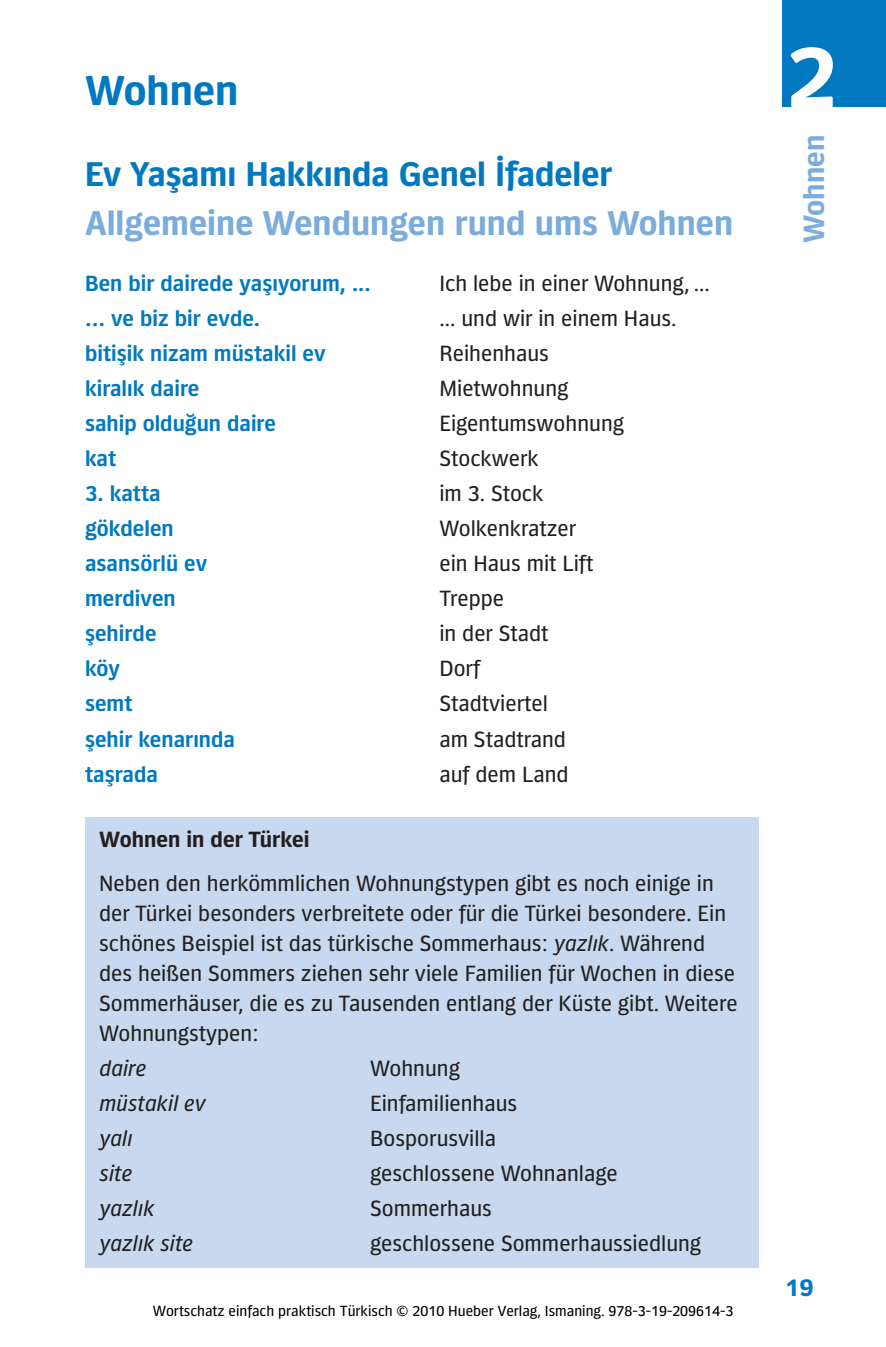
<style>
.page{position:relative;width:886px;height:1347px;background:#fff}
.page>*{position:absolute;margin:0;border:0;box-sizing:border-box;transform-origin:0 0}
.t1{font:700 90px "Forward Sans";color:#fff}
.t2{font:700 42.5px "Forward Sans";color:#0079c1}
.t3{font:700 35px "Forward Sans";color:#7bacdc}
.t4{font:700 35px "Forward Sans";color:#0079c1}
.t5{font:700 30px "Forward Sans";color:#7bacdc}
.t6{font:700 25px "Forward Sans";color:#0079c1}
.t7{font:22.5px/30px "Forward Sans";color:#231f20}
.t8{font:22.5px "Forward Sans Semi";color:#0079c1}
.t9{font:italic 22.5px "Forward Sans";color:#231f20}
.t10{font:700 22.5px "Forward Sans";color:#231f20}
.t11{font:15px "Forward Sans";color:#000}
.s1{font-style:italic}
</style>
<div class="page">
<div style="left:783px;top:0;width:103px;height:106px;background:#0079c1"></div>
<div style="left:85px;top:817px;width:673px;height:450px;background:#c7d8ef"></div>
<h2 class="t2" style="left:85px;top:75px;width:155px">Wohnen</h2>
<h3 class="t4" style="left:85px;top:161px;width:529px">Ev Yaşamı Hakkında Genel İfadeler</h3>
<h3 class="t3" style="left:85px;top:210px;width:650px">Allgemeine Wendungen rund ums Wohnen</h3>
<p class="t8" style="left:85px;top:275px;width:287px">Ben bir dairede yaşıyorum, ...</p>
<p class="t7" style="left:439px;top:270px;width:272px">Ich lebe in einer Wohnung, ...</p>
<p class="t8" style="left:85px;top:310px;width:177px">… ve biz bir evde.</p>
<p class="t7" style="left:439px;top:305px;width:239px">... und wir in einem Haus.</p>
<p class="t8" style="left:85px;top:345px;width:242px">bitişik nizam müstakil ev</p>
<p class="t7" style="left:439px;top:340px;width:111px">Reihenhaus</p>
<p class="t8" style="left:85px;top:380px;width:116px">kiralık daire</p>
<p class="t7" style="left:439px;top:375px;width:130px">Mietwohnung</p>
<p class="t8" style="left:85px;top:415px;width:193px">sahip olduğun daire</p>
<p class="t7" style="left:439px;top:410px;width:186px">Eigentumswohnung</p>
<p class="t8" style="left:85px;top:450px;width:33px">kat</p>
<p class="t7" style="left:439px;top:445px;width:101px">Stockwerk</p>
<p class="t8" style="left:85px;top:485px;width:77px">3. katta</p>
<p class="t7" style="left:439px;top:480px;width:105px">im 3. Stock</p>
<p class="t8" style="left:85px;top:520px;width:90px">gökdelen</p>
<p class="t7" style="left:439px;top:515px;width:138px">Wolkenkratzer</p>
<p class="t8" style="left:85px;top:555px;width:124px">asansörlü ev</p>
<p class="t7" style="left:439px;top:550px;width:155px">ein Haus mit Lift</p>
<p class="t8" style="left:85px;top:590px;width:92px">merdiven</p>
<p class="t7" style="left:439px;top:585px;width:66px">Treppe</p>
<p class="t8" style="left:85px;top:625px;width:73px">şehirde</p>
<p class="t7" style="left:439px;top:620px;width:111px">in der Stadt</p>
<p class="t8" style="left:85px;top:660px;width:36px">köy</p>
<p class="t7" style="left:439px;top:655px;width:42px">Dorf</p>
<p class="t8" style="left:85px;top:695px;width:49px">semt</p>
<p class="t7" style="left:439px;top:690px;width:110px">Stadtviertel</p>
<p class="t8" style="left:85px;top:730px;width:151px">şehir kenarında</p>
<p class="t7" style="left:439px;top:725px;width:128px">am Stadtrand</p>
<p class="t8" style="left:85px;top:765px;width:74px">taşrada</p>
<p class="t7" style="left:439px;top:760px;width:131px">auf dem Land</p>
<p class="t10" style="left:99px;top:830px;width:212px">Wohnen in der Türkei</p>
<p class="t7" style="left:99px;top:870px;width:640px">Neben den herkömmlichen Wohnungstypen gibt es noch einige in der Türkei besonders verbreitete oder für die Türkei besondere. Ein schönes Beispiel ist das türkische Sommerhaus: <span class="s1">yazlık</span>. Während des heißen Sommers ziehen sehr viele Familien für Wochen in diese Sommerhäuser, die es zu Tausenden entlang der Küste gibt. Weitere Wohnungstypen:</p>
<p class="t9" style="left:99px;top:1054px;width:48px">daire</p>
<p class="t7" style="left:370px;top:1055px;width:91px">Wohnung</p>
<p class="t9" style="left:99px;top:1089px;width:108px">müstakil ev</p>
<p class="t7" style="left:370px;top:1090px;width:149px">Einfamilienhaus</p>
<p class="t9" style="left:99px;top:1124px;width:35px">yalı</p>
<p class="t7" style="left:370px;top:1125px;width:128px">Bosporusvilla</p>
<p class="t9" style="left:99px;top:1159px;width:34px">site</p>
<p class="t7" style="left:370px;top:1160px;width:249px">geschlossene Wohnanlage</p>
<p class="t9" style="left:99px;top:1194px;width:57px">yazlık</p>
<p class="t7" style="left:370px;top:1195px;width:123px">Sommerhaus</p>
<p class="t9" style="left:99px;top:1229px;width:95px">yazlık site</p>
<p class="t7" style="left:370px;top:1230px;width:333px">geschlossene Sommerhaussiedlung</p>
<p class="t11" style="left:153px;top:1302px;width:582px">Wortschatz einfach praktisch Türkisch © 2010 Hueber Verlag, Ismaning. 978-3-19-209614-3</p>
<h1 class="t1" style="left:786px;top:44px;width:53px">2</h1>
<h3 class="t5" style="left:803px;top:243px;width:110px;rotate:-90deg">Wohnen</h3>
<p class="t6" style="left:785px;top:1278px;width:30px">19</p>
</div>
